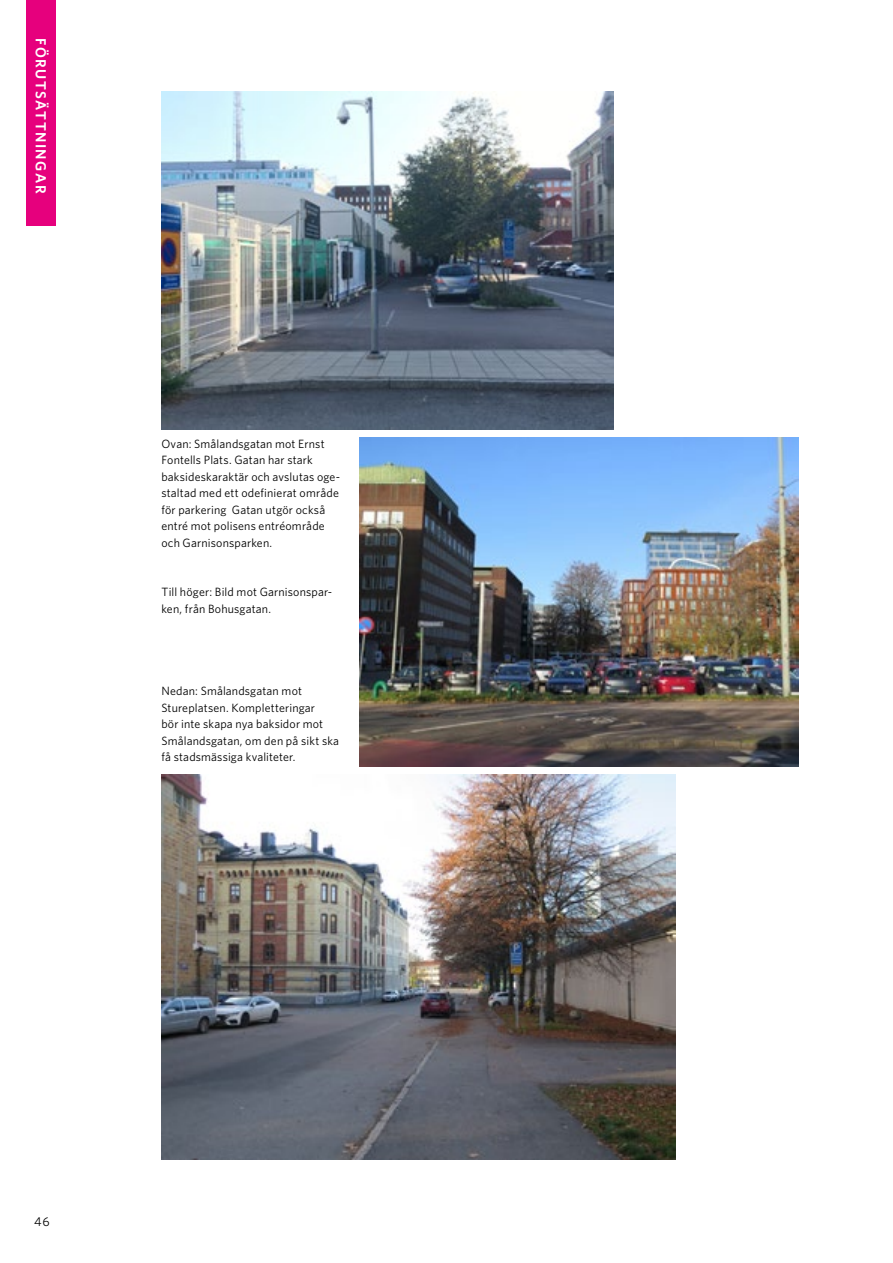
<style>
.page{position:relative;width:893px;height:1263px;background:#fff}
.page>*{position:absolute;margin:0;border:0;box-sizing:border-box;transform-origin:0 0}
.t1{font:600 14.7px "Whitney";letter-spacing:.1em;color:#fff}
.t2{font:12.75px "Whitney";color:#000}
.Bildtext{font:12px/16.5px "Whitney";letter-spacing:.015em;color:#000}
</style>
<div class="page">
<img style="left:162px;top:91px;width:451px;height:339px">
<img style="left:360px;top:437px;width:439px;height:329px">
<img style="left:161px;top:774px;width:514px;height:386px">
<div style="left:27px;top:0;width:29px;height:225px;background:#e6007d"></div>
<p class="t1" style="left:51px;top:38px;width:157px;rotate:90deg">förutsättningar</p>
<p class="Bildtext" style="left:161px;top:435px;width:180px">Ovan: Smålandsgatan mot Ernst<br>Fontells Plats. Gatan har stark baksideskaraktär och avslutas oge&shy;staltad med ett odefinierat område för parkering Gatan utgör också entré mot polisens entréområde och Garnisonsparken.</p>
<p class="Bildtext" style="left:161px;top:584px;width:172px">Till höger: Bild mot Garnisonspar&shy;ken, från Bohusgatan.</p>
<p class="Bildtext" style="left:161px;top:683px;width:179px">Nedan: Smålandsgatan mot<br>Stureplatsen. Kompletteringar<br>bör inte skapa nya baksidor mot<br>Smålandsgatan, om den på sikt ska få stadsmässiga kvaliteter.</p>
<p class="t2" style="left:34px;top:1213px;width:17px">46</p>
</div>
